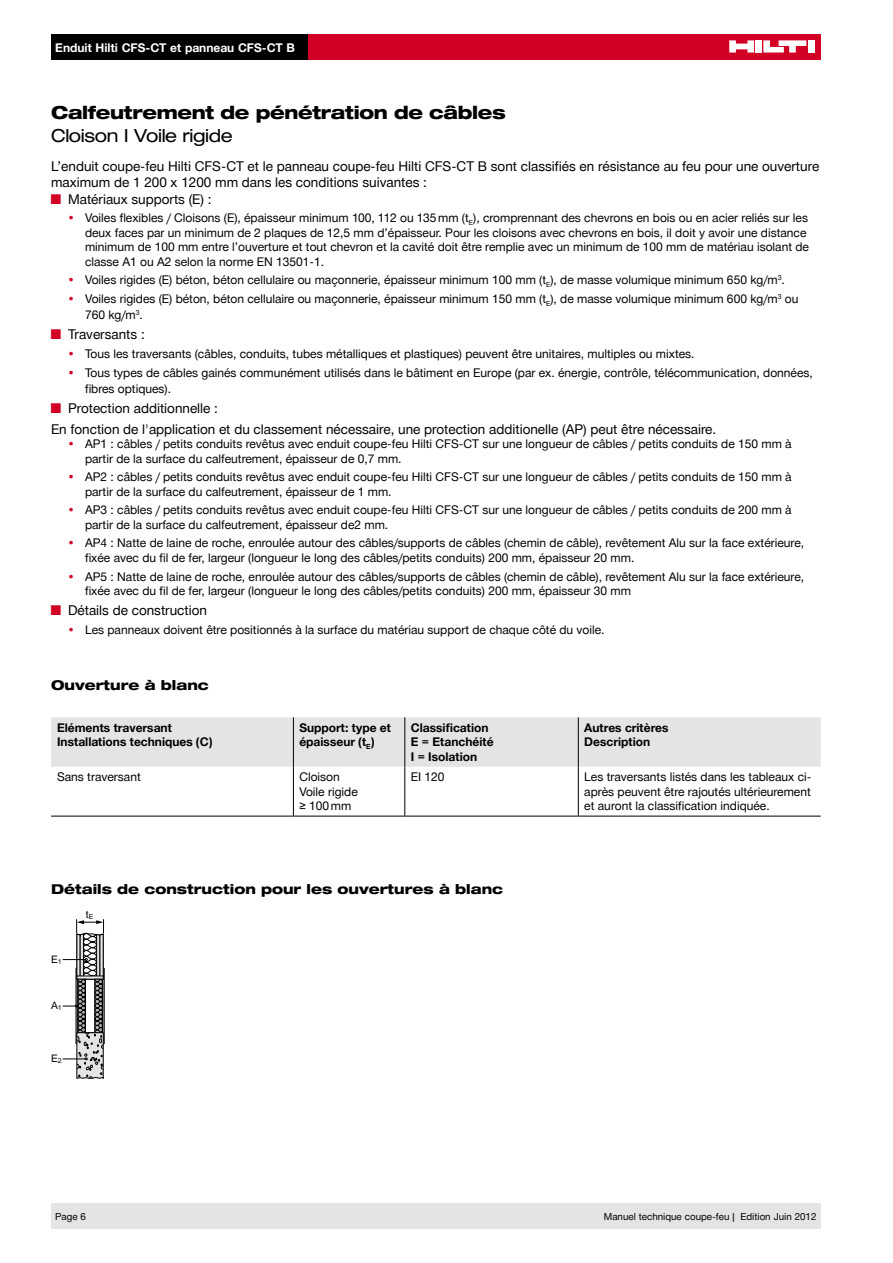
<style>
.page{position:relative;width:893px;height:1263px;background:#fff}
.page>*{position:absolute;margin:0;border:0;box-sizing:border-box;transform-origin:0 0}
.t1{font:800 expanded 18px "Hilti";letter-spacing:-.02em;color:#000}
.t2{font:expanded 18px "Hilti";letter-spacing:-.02em;color:#000}
.t3{font:13.5px/16.2px "Hilti";color:#000}
.t4{font:800 expanded 13.5px "Hilti";color:#000}
.t5{font:12px/14.4px "Hilti";color:#000}
.t6{font:700 12px/14.4px "Hilti";color:#000}
.t7{font:700 12px "Hilti";color:#fff}
.t8{font:10.35px "Arial";color:#000}
.t9{font:9.75px "Hilti";color:#000}
.s1{color:#d20024}
</style>
<div class="page">
<div style="left:307px;top:34px;width:514px;height:26px;background:#d20024"></div>
<div style="left:755px;top:40px;width:7px;height:13px;background:#fff"></div>
<div style="left:808px;top:40px;width:6px;height:13px;background:#fff"></div>
<svg style="left:729px;top:40px;width:25px;height:13px"></svg>
<svg style="left:763px;top:40px;width:43px;height:13px"></svg>
<div style="left:51px;top:1203px;width:770px;height:26px;background:#e3e4e4"></div>
<div style="left:51px;top:717px;width:770px;height:50px;background:#e3e4e4"></div>
<hr style="left:51px;top:816px;width:242px;height:1px;background:#000">
<hr style="left:293px;top:816px;width:112px;height:1px;background:#000">
<hr style="left:405px;top:816px;width:173px;height:1px;background:#000">
<hr style="left:578px;top:816px;width:243px;height:1px;background:#000">
<hr style="left:293px;top:717px;width:1px;height:50px;background:#000">
<hr style="left:404px;top:717px;width:1px;height:50px;background:#000">
<hr style="left:578px;top:717px;width:1px;height:50px;background:#000">
<hr style="left:578px;top:767px;width:1px;height:49px;background:#000">
<hr style="left:293px;top:767px;width:1px;height:49px;background:#000">
<hr style="left:404px;top:767px;width:1px;height:49px;background:#000">
<svg style="left:63px;top:919px;width:41px;height:160px"></svg>
<div style="left:51px;top:34px;width:256px;height:26px;background:#000"></div>
<p class="t7" style="left:55px;top:41px;width:241px">Enduit Hilti CFS-CT et panneau CFS-CT B</p>
<h1 class="t1" style="left:51px;top:103px;width:456px">Calfeutrement de pénétration de câbles</h1>
<h1 class="t2" style="left:51px;top:125px;width:183px">Cloison I Voile rigide</h1>
<p class="t3" style="left:51px;top:158px;width:770px">L’enduit coupe-feu Hilti CFS-CT et le panneau coupe-feu Hilti CFS-CT B sont classifiés en résistance au feu pour une ouverture maximum de 1 200 x 1200 mm dans les conditions suivantes :</p>
<p class="t3" style="left:51px;top:191px;width:162px"><span class="s1">■</span> Matériaux supports (E) :</p>
<p class="t5" style="left:85px;top:211px;width:725px;text-indent:-17px"><span class="s1">•</span> Voiles flexibles / Cloisons (E), épaisseur minimum 100, 112 ou 135 mm (t<sub>E</sub>), cromprennant des chevrons en bois ou en acier reliés sur les deux faces par un minimum de 2 plaques de 12,5 mm d’épaisseur. Pour les cloisons avec chevrons en bois, il doit y avoir une distance minimum de 100 mm entre l’ouverture et tout chevron et la cavité doit être remplie avec un minimum de 100 mm de matériau isolant de classe A1 ou A2 selon la norme EN 13501-1.</p>
<p class="t5" style="left:68px;top:273px;width:718px"><span class="s1">•</span> Voiles rigides (E) béton, béton cellulaire ou maçonnerie, épaisseur minimum 100 mm (t<sub>E</sub>), de masse volumique minimum 650 kg/m<sup>3</sup>.</p>
<p class="t5" style="left:85px;top:291px;width:715px;line-height:16.2px;text-indent:-17px"><span class="s1">•</span> Voiles rigides (E) béton, béton cellulaire ou maçonnerie, épaisseur minimum 150 mm (t<sub>E</sub>), de masse volumique minimum 600 kg/m<sup>3</sup> ou<br>760 kg/m<sup>3</sup>.</p>
<p class="t3" style="left:51px;top:327px;width:95px"><span class="s1">■</span> Traversants :</p>
<p class="t5" style="left:68px;top:347px;width:628px"><span class="s1">•</span> Tous les traversants (câbles, conduits, tubes métalliques et plastiques) peuvent être unitaires, multiples ou mixtes.</p>
<p class="t5" style="left:85px;top:364px;width:729px;line-height:16.2px;text-indent:-17px"><span class="s1">•</span> Tous types de câbles gainés communément utilisés dans le bâtiment en Europe (par ex. énergie, contrôle, télécommunication, données, fibres optiques).</p>
<p class="t3" style="left:51px;top:399px;width:667px;line-height:20.4px"><span class="s1">■</span> Protection additionnelle :<br>En fonction de l'application et du classement nécessaire, une protection additionelle (AP) peut être nécessaire.</p>
<p class="t5" style="left:85px;top:437px;width:708px;text-indent:-17px"><span class="s1">•</span> AP1 : câbles / petits conduits revêtus avec enduit coupe-feu Hilti CFS-CT sur une longueur de câbles / petits conduits de 150 mm à partir de la surface du calfeutrement, épaisseur de 0,7 mm.</p>
<p class="t5" style="left:85px;top:470px;width:708px;text-indent:-17px"><span class="s1">•</span> AP2 : câbles / petits conduits revêtus avec enduit coupe-feu Hilti CFS-CT sur une longueur de câbles / petits conduits de 150 mm à partir de la surface du calfeutrement, épaisseur de 1 mm.</p>
<p class="t5" style="left:85px;top:503px;width:708px;text-indent:-17px"><span class="s1">•</span> AP3 : câbles / petits conduits revêtus avec enduit coupe-feu Hilti CFS-CT sur une longueur de câbles / petits conduits de 200 mm à partir de la surface du calfeutrement, épaisseur de2 mm.</p>
<p class="t5" style="left:85px;top:536px;width:721px;text-indent:-17px"><span class="s1">•</span> AP4 : Natte de laine de roche, enroulée autour des câbles/supports de câbles (chemin de câble), revêtement Alu sur la face extérieure, fixée avec du fil de fer, largeur (longueur le long des câbles/petits conduits) 200 mm, épaisseur 20 mm.</p>
<p class="t5" style="left:85px;top:569px;width:721px;text-indent:-17px"><span class="s1">•</span> AP5 : Natte de laine de roche, enroulée autour des câbles/supports de câbles (chemin de câble), revêtement Alu sur la face extérieure, fixée avec du fil de fer, largeur (longueur le long des câbles/petits conduits) 200 mm, épaisseur 30 mm</p>
<p class="t3" style="left:51px;top:603px;width:158px"><span class="s1">■</span> Détails de construction</p>
<p class="t5" style="left:68px;top:623px;width:538px"><span class="s1">•</span> Les panneaux doivent être positionnés à la surface du matériau support de chaque côté du voile.</p>
<p class="t4" style="left:51px;top:678px;width:159px">Ouverture à blanc</p>
<p class="t6" style="left:57px;top:720px;width:157px">Eléments traversant<br>Installations techniques (C)</p>
<p class="t6" style="left:299px;top:720px;width:93px">Support: type et épaisseur (t<sub>E</sub>)</p>
<p class="t6" style="left:411px;top:720px;width:84px">Classification<br>E = Etanchéité<br>I = Isolation</p>
<p class="t6" style="left:584px;top:720px;width:86px">Autres critères<br>Description</p>
<p class="t5" style="left:57px;top:770px;width:85px">Sans traversant</p>
<p class="t5" style="left:299px;top:770px;width:60px">Cloison<br>Voile rigide ≥ 100 mm</p>
<p class="t5" style="left:411px;top:770px;width:35px">EI 120</p>
<p class="t5" style="left:584px;top:770px;width:229px;text-align:justify">Les traversants listés dans les tableaux ci&shy;après peuvent être rajoutés ultérieurement et auront la classification indiquée.</p>
<p class="t4" style="left:51px;top:882px;width:454px">Détails de construction pour les ouvertures à blanc</p>
<p class="t8" style="left:86px;top:908px;width:9px">t<sub>E</sub></p>
<p class="t8" style="left:51px;top:953px;width:12px">E<sub>1</sub></p>
<p class="t8" style="left:51px;top:999px;width:12px">A<sub>1</sub></p>
<p class="t8" style="left:51px;top:1053px;width:12px">E<sub>2</sub></p>
<p class="t9" style="left:55px;top:1211px;width:32px">Page 6</p>
<p class="t9" style="left:604px;top:1211px;width:214px">Manuel technique coupe-feu | Edition Juin 2012</p>
</div>
